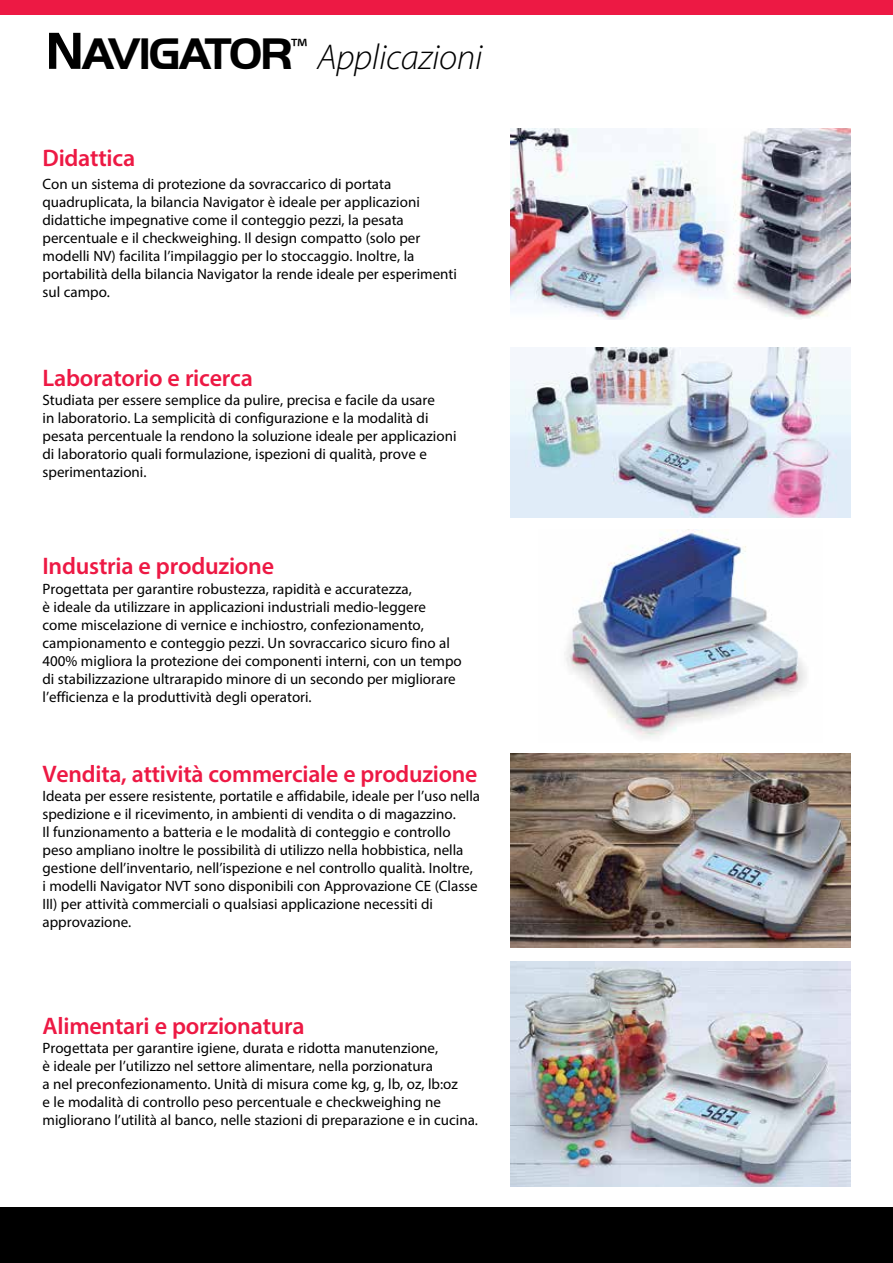
<style>
.page{position:relative;width:893px;height:1263px;background:#fff}
.page>*{position:absolute;margin:0;border:0;box-sizing:border-box;transform-origin:0 0}
.t1{font:italic 300 36px "Myriad Pro";letter-spacing:-.01em;color:#000}
.t2{font:600 24px "Myriad Pro";letter-spacing:-.01em;color:#ed1944}
.t3{font:15px/18px "Myriad Pro";color:#000}
.s1{font-family:"Handel Got D";font-weight:700;font-style:normal;font-size:54px}
.s2{font-family:"Handel Got D";font-weight:700;font-style:normal;font-size:45.9px}
</style>
<div class="page">
<div style="left:0;top:0;width:893px;height:15px;background:#ed1944"></div>
<div style="left:0;top:1208px;width:893px;height:55px;background:#000"></div>
<img style="left:510px;top:753px;width:340px;height:195px">
<img style="left:510px;top:348px;width:340px;height:170px">
<img style="left:510px;top:129px;width:340px;height:190px">
<img style="left:564px;top:530px;width:243px;height:208px">
<img style="left:510px;top:961px;width:340px;height:225px">
<h1 class="t1" style="left:45px;top:35px;width:439px"><span class="s1">N</span><span class="s2">AVIGATOR</span><sup>™</sup> Applicazioni</h1>
<h2 class="t2" style="left:43px;top:143px;width:94px">Didattica</h2>
<p class="t3" style="left:43px;top:175px;width:416px">Con un sistema di protezione da sovraccarico di portata quadruplicata, la bilancia Navigator è ideale per applicazioni didattiche impegnative come il conteggio pezzi, la pesata percentuale e il checkweighing. Il design compatto (solo per modelli NV) facilita l’impilaggio per lo stoccaggio. Inoltre, la portabilità della bilancia Navigator la rende ideale per esperimenti sul campo.</p>
<h2 class="t2" style="left:43px;top:362px;width:212px">Laboratorio e ricerca</h2>
<p class="t3" style="left:43px;top:391px;width:415px">Studiata per essere semplice da pulire, precisa e facile da usare<br>in laboratorio. La semplicità di configurazione e la modalità di pesata percentuale la rendono la soluzione ideale per applicazioni di laboratorio quali formulazione, ispezioni di qualità, prove e sperimentazioni.</p>
<h2 class="t2" style="left:43px;top:550px;width:233px">Industria e produzione</h2>
<p class="t3" style="left:43px;top:580px;width:421px">Progettata per garantire robustezza, rapidità e accuratezza,<br>è ideale da utilizzare in applicazioni industriali medio-leggere come miscelazione di vernice e inchiostro, confezionamento, campionamento e conteggio pezzi. Un sovraccarico sicuro fino al 400% migliora la protezione dei componenti interni, con un tempo di stabilizzazione ultrarapido minore di un secondo per migliorare l’efficienza e la produttività degli operatori.</p>
<h2 class="t2" style="left:43px;top:758px;width:436px">Vendita, attività commerciale e produzione</h2>
<p class="t3" style="left:43px;top:787px;width:439px">Ideata per essere resistente, portatile e affidabile, ideale per l’uso nella spedizione e il ricevimento, in ambienti di vendita o di magazzino.<br>Il funzionamento a batteria e le modalità di conteggio e controllo peso ampliano inoltre le possibilità di utilizzo nella hobbistica, nella gestione dell’inventario, nell’ispezione e nel controllo qualità. Inoltre, i modelli Navigator NVT sono disponibili con Approvazione CE (Classe III) per attività commerciali o qualsiasi applicazione necessiti di approvazione.</p>
<h2 class="t2" style="left:43px;top:1010px;width:264px">Alimentari e porzionatura</h2>
<p class="t3" style="left:43px;top:1039px;width:437px">Progettata per garantire igiene, durata e ridotta manutenzione,<br>è ideale per l’utilizzo nel settore alimentare, nella porzionatura<br>a nel preconfezionamento. Unità di misura come kg, g, lb, oz, lb:oz<br>e le modalità di controllo peso percentuale e checkweighing ne migliorano l’utilità al banco, nelle stazioni di preparazione e in cucina.</p>
</div>
